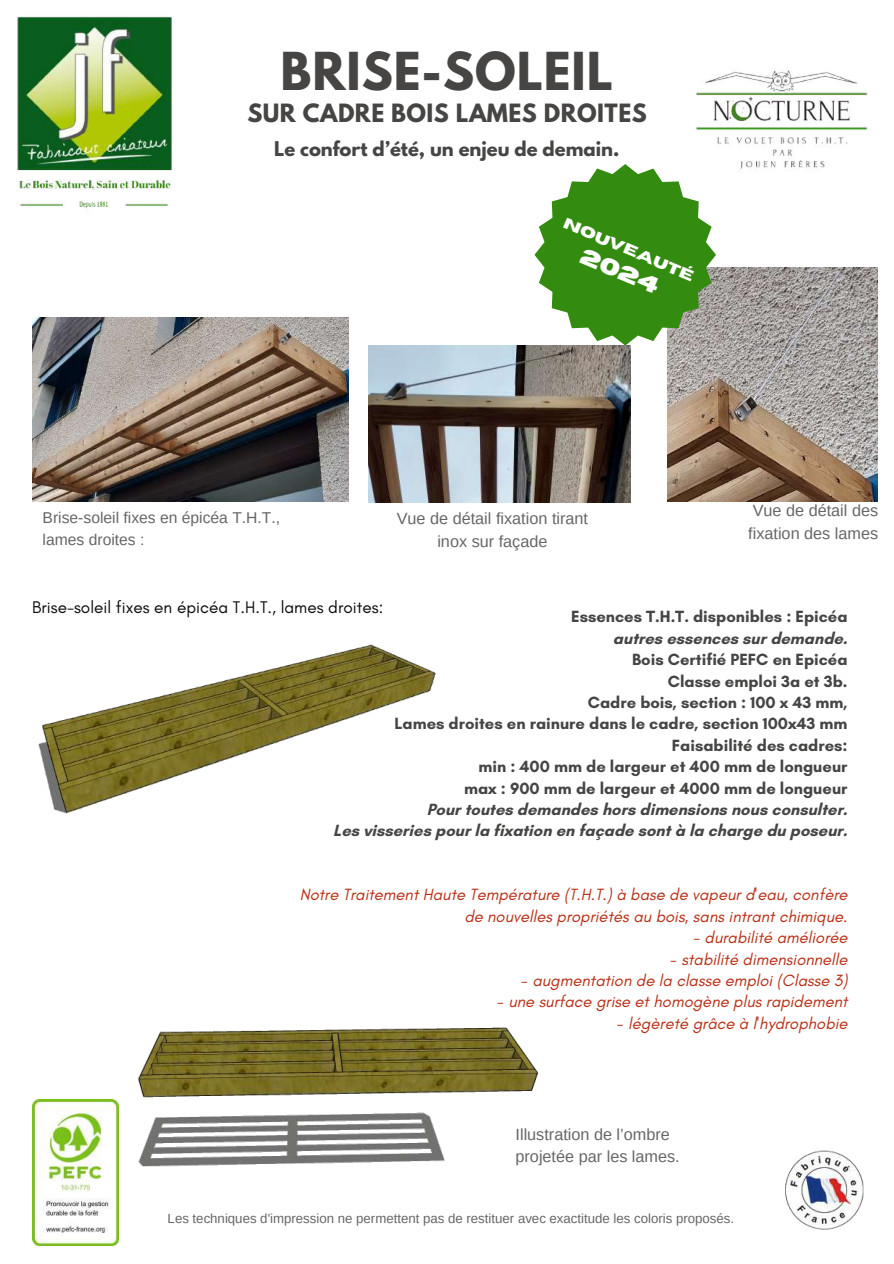
<style>
.page{position:relative;width:894px;height:1264px;background:#fff}
.page>*{position:absolute;margin:0;border:0;box-sizing:border-box;transform-origin:0 0}
.t1{font:700 46.35px "League Spartan";letter-spacing:.02em;color:#464544}
.t2{font:700 22.35px "League Spartan";letter-spacing:.02em;color:#464544}
.t3{font:700 22.2px "Horizon";color:#fff}
.t4{font:700 18px "League Spartan";color:#464544}
.t5{font:17.1px "Glacial Indifference";color:#0a0b0a}
.t6{font:700 16.5px/21.3px "Glacial Indifference";color:#464544;text-align:right}
.t7{font:italic 16.5px/21.3px "Glacial Indifference";color:#b82e14;text-align:right}
.t8{font:16.2px/22.5px "Arimo";color:#666}
.t9{font:15.6px/21.3px "Arimo";color:#666}
.t10{font:700 15px "Horizon";color:#fff}
.t11{font:13.2px "Arimo";color:#666}
</style>
<div class="page">
<img style="left:17px;top:16px;width:155px;height:193px">
<img style="left:696px;top:70px;width:172px;height:101px">
<img style="left:32px;top:1099px;width:87px;height:146px">
<img style="left:667px;top:267px;width:210px;height:234px">
<svg style="left:534px;top:164px;width:181px;height:181px"></svg>
<img style="left:785px;top:1150px;width:79px;height:80px">
<img style="left:32px;top:317px;width:316px;height:185px">
<img style="left:368px;top:345px;width:262px;height:157px">
<img style="left:38px;top:644px;width:398px;height:170px">
<img style="left:137px;top:1027px;width:401px;height:140px">
<h1 class="t1" style="left:280px;top:48px;width:334px">BRISE-SOLEIL</h1>
<h2 class="t2" style="left:247px;top:101px;width:401px">SUR CADRE BOIS LAMES DROITES</h2>
<p class="t4" style="left:274px;top:140px;width:346px">Le confort d’été, un enjeu de demain.</p>
<p class="t9" style="left:43px;top:507px;width:239px">Brise-soleil fixes en épicéa T.H.T., lames droites :</p>
<p class="t10" style="left:567px;top:215px;width:141px;rotate:23deg">Nouveauté</p>
<h3 class="t3" style="left:585px;top:245px;width:85px;rotate:23deg">2024</h3>
<p class="t8" style="left:396px;top:507px;width:193px;text-align:center">Vue de détail fixation tirant inox sur façade</p>
<p class="t8" style="left:748px;top:499px;width:131px">Vue de détail des fixation des lames</p>
<p class="t5" style="left:32px;top:596px;width:352px">Brise-soleil fixes en épicéa T.H.T., lames droites:</p>
<p class="t6" style="left:333px;top:606px;width:515px">Essences T.H.T. disponibles : Epicéa<br>autres essences sur demande.<br>Bois Certifié PEFC en Epicéa<br>Classe emploi 3a et 3b.<br>Cadre bois, section : 100 x 43 mm,<br>Lames droites en rainure dans le cadre, section 100x43 mm Faisabilité des cadres:<br>min : 400 mm de largeur et 400 mm de longueur<br>max : 900 mm de largeur et 4000 mm de longueur<br>Pour toutes demandes hors dimensions nous consulter.<br>Les visseries pour la fixation en façade sont à la charge du poseur.</p>
<p class="t7" style="left:300px;top:884px;width:549px">Notre Traitement Haute Température (T.H.T.) à base de vapeur d'eau, confère de nouvelles propriétés au bois, sans intrant chimique.</p>
<p class="t7" style="left:693px;top:926px;width:156px">- durabilité améliorée</p>
<p class="t7" style="left:670px;top:948px;width:179px">- stabilité dimensionnelle</p>
<p class="t7" style="left:521px;top:969px;width:328px">- augmentation de la classe emploi (Classe 3)</p>
<p class="t7" style="left:497px;top:990px;width:352px">- une surface grise et homogène plus rapidement</p>
<p class="t7" style="left:616px;top:1012px;width:232px">- légèreté grâce à l'hydrophobie</p>
<p class="t8" style="left:515px;top:1122px;width:166px">Illustration de l’ombre projetée par les lames.</p>
<p class="t11" style="left:168px;top:1210px;width:568px">Les techniques d'impression ne permettent pas de restituer avec exactitude les coloris proposés.</p>
</div>
